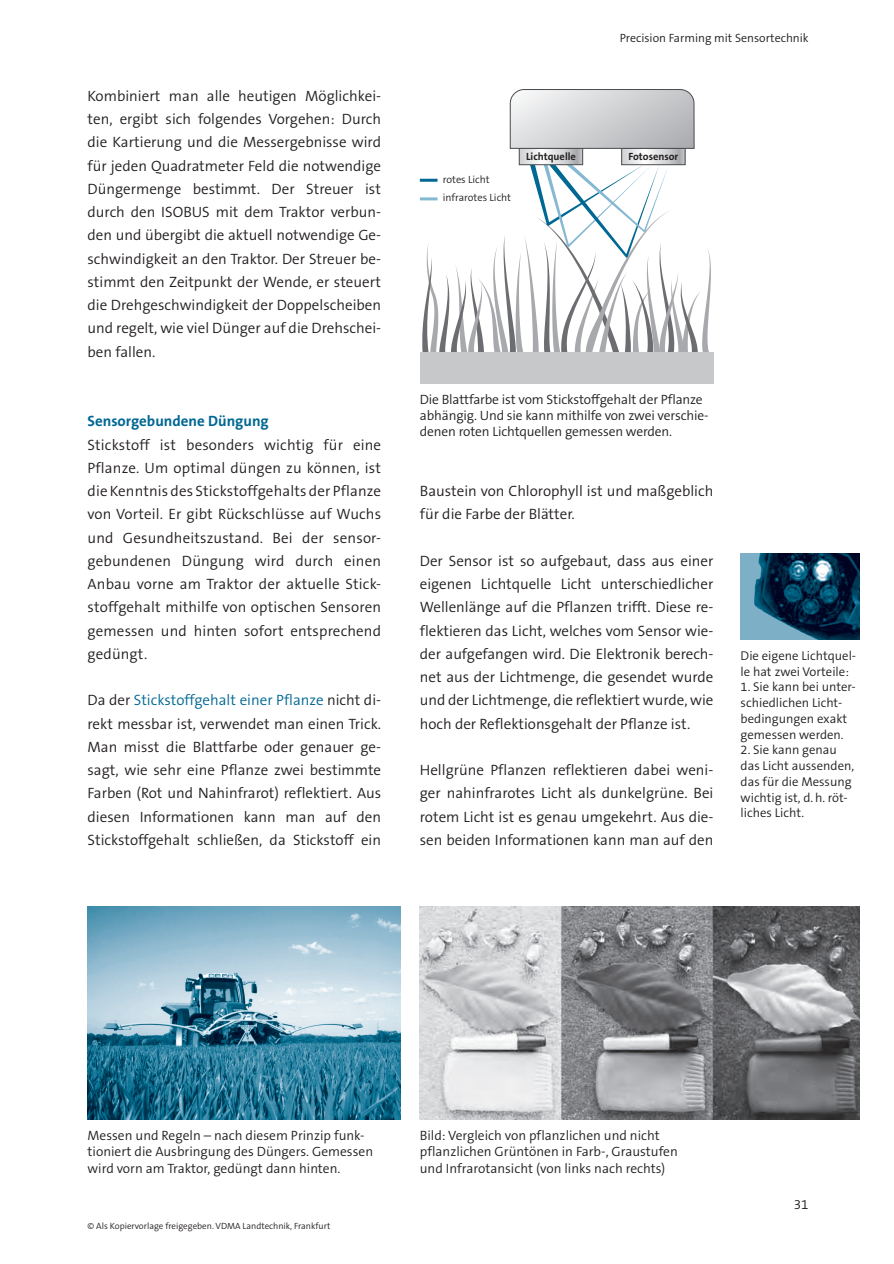
<style>
.page{position:relative;width:894px;height:1264px;background:#fff}
.page>*{position:absolute;margin:0;border:0;box-sizing:border-box;transform-origin:0 0}
.t1{font:300 15px/23.2px "The Sans B4";color:#231f20;text-align:justify}
.t2{font:700 15px "The Sans B7";color:#006893}
.t3{font:300 13.5px/16.2px "The Sans B4";color:#231f20}
.t4{font:300 12.75px/15.8px "The Sans B4";color:#231f20}
.t5{font:300 12px "The Sans B4";color:#231f20}
.t6{font:300 10.5px "The Sans B4";color:#231f20}
.t7{font:700 10.5px "The Sans B7";color:#231f20}
.t8{font:300 9px "The Sans B4";color:#231f20}
.s1{color:#006893}
</style>
<div class="page">
<img style="left:88px;top:907px;width:312px;height:212px">
<svg style="left:422px;top:162px;width:288px;height:190px"></svg>
<svg style="left:521px;top:150px;width:60px;height:13px"></svg>
<div style="left:519px;top:148px;width:64px;height:17px;border:1px solid #4b4c4d"></div>
<svg style="left:623px;top:150px;width:60px;height:13px"></svg>
<div style="left:621px;top:148px;width:64px;height:17px;border:1px solid #4b4c4d"></div>
<div style="left:420px;top:352px;width:293px;height:31px;background:#c7c8ca"></div>
<svg style="left:509px;top:89px;width:185px;height:60px;background:#cccdcf"></svg>
<hr style="left:420px;top:179px;width:17px;height:3px;background:#006893">
<hr style="left:420px;top:197px;width:17px;height:3px;background:#84b8d3">
<img style="left:740px;top:553px;width:119px;height:87px">
<img style="left:420px;top:907px;width:439px;height:212px">
<p class="t1" style="left:88px;top:85px;width:295px">Kombiniert man alle heutigen Möglichkei&shy;ten, ergibt sich folgendes Vorgehen: Durch die Kartierung und die Messergebnisse wird für jeden Quadratmeter Feld die notwendige Düngermenge bestimmt. Der Streuer ist durch den ISOBUS mit dem Traktor verbun&shy;den und übergibt die aktuell notwendige Ge&shy;schwindigkeit an den Traktor. Der Streuer be&shy;stimmt den Zeitpunkt der Wende, er steuert die Drehgeschwindigkeit der Doppelscheiben und regelt, wie viel Dünger auf die Drehschei&shy;ben fallen.</p>
<p class="t2" style="left:88px;top:413px;width:183px">sensorgebundene Düngung</p>
<p class="t1" style="left:88px;top:433px;width:295px">Stickstoff ist besonders wichtig für eine Pflanze. Um optimal düngen zu können, ist die Kenntnis des Stickstoffgehalts der Pflanze von Vorteil. Er gibt Rückschlüsse auf Wuchs und Gesundheitszustand. Bei der sensor&shy;gebundenen Düngung wird durch einen Anbau vorne am Traktor der aktuelle Stick&shy;stoffgehalt mithilfe von optischen Sensoren gemessen und hinten sofort entsprechend gedüngt.</p>
<p class="t1" style="left:88px;top:689px;width:295px">Da der <span class="s1">Stickstoffgehalt einer Pflanze</span> nicht di&shy;rekt messbar ist, verwendet man einen Trick.<br>Man misst die Blattfarbe oder genauer ge&shy;sagt, wie sehr eine Pflanze zwei bestimmte Farben (Rot und Nahinfrarot) reflektiert. Aus diesen Informationen kann man auf den Stickstoffgehalt schließen, da Stickstoff ein</p>
<p class="t6" style="left:443px;top:173px;width:48px">rotes Licht</p>
<p class="t6" style="left:443px;top:192px;width:70px">infrarotes Licht</p>
<p class="t7" style="left:526px;top:151px;width:51px">Lichtquelle</p>
<p class="t5" style="left:619px;top:31px;width:190px">Precision Farming mit Sensortechnik</p>
<p class="t7" style="left:628px;top:151px;width:51px">Fotosensor</p>
<p class="t3" style="left:420px;top:391px;width:290px">Die Blattfarbe ist vom Stickstoffgehalt der Pflanze abhängig. Und sie kann mithilfe von zwei verschie&shy;denen roten Lichtquellen gemessen werden.</p>
<p class="t1" style="left:420px;top:480px;width:295px">Baustein von Chlorophyll ist und maßgeblich für die Farbe der Blätter.</p>
<p class="t1" style="left:420px;top:550px;width:295px">Der Sensor ist so aufgebaut, dass aus einer eigenen Lichtquelle Licht unterschiedlicher Wellenlänge auf die Pflanzen trifft. Diese re&shy;flektieren das Licht, welches vom Sensor wie&shy;der aufgefangen wird. Die Elektronik berech&shy;net aus der Lichtmenge, die gesendet wurde und der Lichtmenge, die reflektiert wurde, wie hoch der Reflektionsgehalt der Pflanze ist.</p>
<p class="t1" style="left:420px;top:759px;width:295px">Hellgrüne Pflanzen reflektieren dabei weni&shy;ger nahinfrarotes Licht als dunkelgrüne. Bei rotem Licht ist es genau umgekehrt. Aus die&shy;sen beiden Informationen kann man auf den</p>
<p class="t4" style="left:740px;top:648px;width:117px">Die eigene Lichtquel&shy;le hat zwei Vorteile:</p>
<p class="t4" style="left:740px;top:679px;width:117px">1. Sie kann bei unter&shy;schiedlichen Licht&shy;bedingungen exakt gemessen werden.</p>
<p class="t4" style="left:740px;top:742px;width:115px">2. Sie kann genau das Licht aussenden, das für die Messung wichtig ist, d. h. röt&shy;liches Licht.</p>
<p class="t3" style="left:88px;top:1128px;width:287px">Messen und Regeln – nach diesem Prinzip funk&shy;tioniert die Ausbringung des Düngers. Gemessen wird vorn am Traktor, gedüngt dann hinten.</p>
<p class="t8" style="left:88px;top:1221px;width:244px">© Als Kopiervorlage freigegeben. VDMA Landtechnik, Frankfurt</p>
<p class="t3" style="left:420px;top:1128px;width:259px">Bild: Vergleich von pflanzlichen und nicht pflanzlichen Grüntönen in Farb-, Graustufen und Infrarotansicht (von links nach rechts)</p>
<p class="t3" style="left:793px;top:1196px;width:16px">31</p>
</div>
